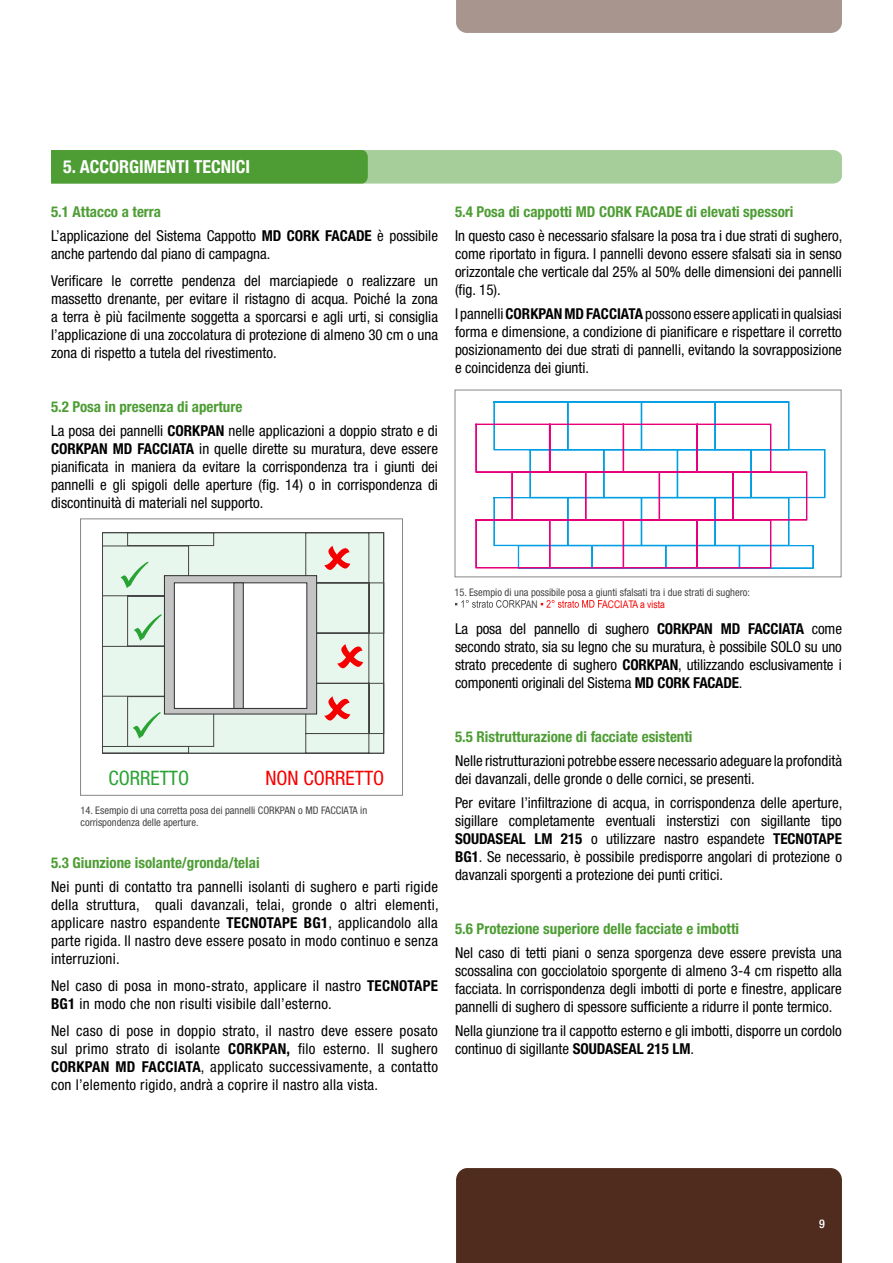
<style>
.page{position:relative;width:893px;height:1263px;background:#fff}
.page>*{position:absolute;margin:0;border:0;box-sizing:border-box;transform-origin:0 0}
.t1{font:condensed 19.95px "Helvetica Neue";color:#f50000}
.t2{font:condensed 19.95px "Helvetica Neue";color:#29a333}
.t3{font:700 condensed 18px "Helvetica Neue LT Std";color:#fff}
.t4{font:condensed 15px/18px "Helvetica Neue LT Std";color:#000;text-align:justify}
.t5{font:700 condensed 15px "Helvetica Neue LT Std";color:#4d9d34}
.t6{font:condensed 15px/18px "Helvetica Neue LT Std";letter-spacing:.02em;color:#000}
.t7{font:500 condensed 12px "Helvetica Neue LT Std";color:#fff}
.t8{font:condensed 10.5px/12px "Helvetica Neue";color:#454545}
.t9{font:10.5px "Arial Narrow";color:#f50000}
.t10{font:10.5px "Arial Narrow";color:#454545}
.s1{font-weight:700;color:#4d9d34}
.s2{font-weight:700}
</style>
<div class="page">
<div style="left:456px;top:0;width:386px;height:33px;background:#a8968e"></div>
<div style="left:456px;top:1168px;width:386px;height:95px;background:#502c1e"></div>
<svg style="left:51px;top:150px;width:791px;height:34px;background:#83bb72"></svg>
<svg style="left:104px;top:532px;width:281px;height:222px;background:#dfede4"></svg>
<div style="left:164px;top:575px;width:153px;height:139px;background:#c4c4c4;border:1px solid #2e2e2e"></div>
<div style="left:174px;top:582px;width:133px;height:127px;background:#fff;border:1px solid #2e2e2e"></div>
<div style="left:233px;top:582px;width:11px;height:127px;background:#c4c4c4;border:1px solid #2e2e2e"></div>
<svg style="left:121px;top:561px;width:28px;height:27px"></svg>
<svg style="left:134px;top:614px;width:28px;height:27px"></svg>
<svg style="left:133px;top:712px;width:28px;height:26px"></svg>
<div style="left:102px;top:532px;width:282px;height:222px;border:1px solid #454545"></div>
<div style="left:80px;top:518px;width:323px;height:278px;border:1px solid #878787"></div>
<svg style="left:455px;top:600px;width:71px;height:8px"></svg>
<svg style="left:541px;top:600px;width:61px;height:8px"></svg>
<svg style="left:475px;top:401px;width:351px;height:168px"></svg>
<div style="left:455px;top:390px;width:386px;height:187px;border:1px solid #878787"></div>
<svg style="left:324px;top:545px;width:26px;height:25px"></svg>
<svg style="left:337px;top:643px;width:26px;height:25px"></svg>
<svg style="left:324px;top:696px;width:26px;height:24px"></svg>
<p class="t3" style="left:63px;top:156px;width:188px">5. ACCORGIMENTI TECNICI</p>
<p class="t4" style="left:51px;top:199px;width:388px;line-height:24px"><span class="s1">5.1 Attacco a terra<br></span>L’applicazione del Sistema Cappotto <span class="s2">MD CORK FACADE</span> è possibile</p>
<p class="t4" style="left:51px;top:240px;width:388px;line-height:27px">anche partendo dal piano di campagna.<br>Verificare le corrette pendenza del marciapiede o realizzare un</p>
<p class="t4" style="left:51px;top:289px;width:388px">massetto drenante, per evitare il ristagno di acqua. Poiché la zona a terra è più facilmente soggetta a sporcarsi e agli urti, si consiglia l’applicazione di una zoccolatura di protezione di almeno 30 cm o una zona di rispetto a tutela del rivestimento.</p>
<p class="t4" style="left:51px;top:394px;width:388px;line-height:24px"><span class="s1">5.2 Posa in presenza di aperture<br></span>La posa dei pannelli <span class="s2">CORKPAN</span> nelle applicazioni a doppio strato e di</p>
<p class="t4" style="left:51px;top:439px;width:388px"><span class="s2">CORKPAN MD FACCIATA</span> in quelle dirette su muratura, deve essere pianificata in maniera da evitare la corrispondenza tra i giunti dei pannelli e gli spigoli delle aperture (fig. 14) o in corrispondenza di discontinuità di materiali nel supporto.</p>
<p class="t5" style="left:455px;top:202px;width:340px">5.4 Posa di cappotti MD CORK FACADE di elevati spessori</p>
<p class="t4" style="left:455px;top:226px;width:389px">In questo caso è necessario sfalsare la posa tra i due strati di sughero, come riportato in figura. I pannelli devono essere sfalsati sia in senso orizzontale che verticale dal 25% al 50% delle dimensioni dei pannelli (fig. 15).</p>
<p class="t4" style="left:455px;top:304px;width:388px">I pannelli <span class="s2">CORKPAN MD FACCIATA</span> possono essere applicati in qualsiasi forma e dimensione, a condizione di pianificare e rispettare il corretto posizionamento dei due strati di pannelli, evitando la sovrapposizione e coincidenza dei giunti.</p>
<h1 class="t2" style="left:108px;top:766px;width:82px">CORRETTO</h1>
<h1 class="t1" style="left:265px;top:766px;width:120px">NON CORRETTO</h1>
<p class="t8" style="left:81px;top:805px;width:288px">14. Esempio di una corretta posa dei pannelli CORKPAN o MD FACCIATA in corrispondenza delle aperture.</p>
<p class="t5" style="left:51px;top:853px;width:210px">5.3 Giunzione isolante/gronda/telai</p>
<p class="t4" style="left:51px;top:877px;width:389px">Nei punti di contatto tra pannelli isolanti di sughero e parti rigide della struttura, quali davanzali, telai, gronde o altri elementi, applicare nastro espandente <span class="s2">TECNOTAPE BG1</span>, applicandolo alla parte rigida. Il nastro deve essere posato in modo continuo e senza interruzioni.</p>
<p class="t6" style="left:51px;top:976px;width:388px">Nel caso di posa in mono-strato, applicare il nastro <span class="s2">TECNOTAPE<br>BG1</span> in modo che non risulti visibile dall’esterno.</p>
<p class="t4" style="left:51px;top:1021px;width:388px">Nel caso di pose in doppio strato, il nastro deve essere posato sul primo strato di isolante <span class="s2">CORKPAN,</span> filo esterno. Il sughero <span class="s2">CORKPAN MD FACCIATA</span>, applicato successivamente, a contatto con l’elemento rigido, andrà a coprire il nastro alla vista.</p>
<p class="t8" style="left:454px;top:586px;width:297px">15. Esempio di una possibile posa a giunti sfalsati tra i due strati di sughero:</p>
<p class="t10" style="left:526px;top:596px;width:13px">AN</p>
<p class="t9" style="left:602px;top:596px;width:64px">ACCIATA a vista</p>
<p class="t4" style="left:455px;top:619px;width:388px">La posa del pannello di sughero <span class="s2">CORKPAN MD FACCIATA</span> come secondo strato, sia su legno che su muratura, è possibile SOLO su uno strato precedente di sughero <span class="s2">CORKPAN</span>, utilizzando esclusivamente i componenti originali del Sistema <span class="s2">MD CORK FACADE</span>.</p>
<p class="t5" style="left:455px;top:727px;width:239px">5.5 Ristrutturazione di facciate esistenti</p>
<p class="t4" style="left:455px;top:751px;width:388px">Nelle ristrutturazioni potrebbe essere necessario adeguare la profondità dei davanzali, delle gronde o delle cornici, se presenti.</p>
<p class="t4" style="left:455px;top:793px;width:389px">Per evitare l’infiltrazione di acqua, in corrispondenza delle aperture, sigillare completamente eventuali insterstizi con sigillante tipo <span class="s2">SOUDASEAL LM 215</span> o utilizzare nastro espandete <span class="s2">TECNOTAPE BG1</span>. Se necessario, è possibile predisporre angolari di protezione o davanzali sporgenti a protezione dei punti critici.</p>
<p class="t5" style="left:455px;top:919px;width:286px">5.6 Protezione superiore delle facciate e imbotti</p>
<p class="t4" style="left:455px;top:943px;width:388px">Nel caso di tetti piani o senza sporgenza deve essere prevista una scossalina con gocciolatoio sporgente di almeno 3-4 cm rispetto alla facciata. In corrispondenza degli imbotti di porte e finestre, applicare pannelli di sughero di spessore sufficiente a ridurre il ponte termico.</p>
<p class="t4" style="left:455px;top:1021px;width:388px">Nella giunzione tra il cappotto esterno e gli imbotti, disporre un cordolo continuo di sigillante <span class="s2">SOUDASEAL 215 LM</span>.</p>
<p class="t7" style="left:819px;top:1217px;width:7px">9</p>
</div>
